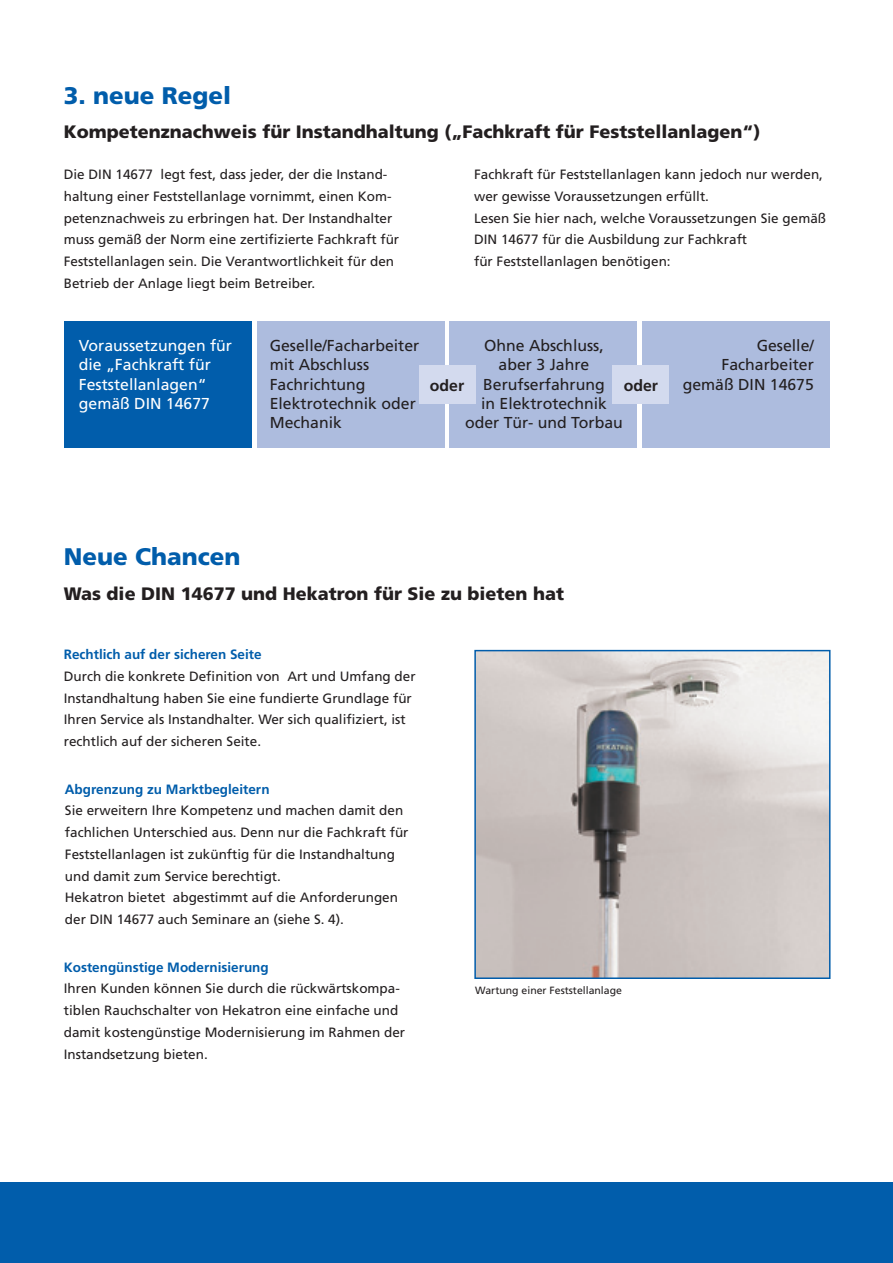
<style>
.page{position:relative;width:893px;height:1263px;background:#fff}
.page>*{position:absolute;margin:0;border:0;box-sizing:border-box;transform-origin:0 0}
._004_Headline{font:900 24px "Frutiger";color:#015dab}
._004_Headline-2{font:900 18px "Frutiger";color:#231f20}
._008_Bildunterschrif{font:15.9px/19.2px "Frutiger";color:#231f20;text-align:center}
._008_Bildunterschrif-2{font:15.9px/19.2px "Frutiger";color:#fff}
._008_Bildunterschrif-3{font:700 15.9px "Frutiger";color:#231f20}
._005_Body{font:13.5px/21.8px "Frutiger";color:#231f20}
._009_Einfuehrung_Bod{font:700 13.5px "Frutiger";color:#015dab}
._008_Bildunterschrif-4{font:10.5px "Frutiger";color:#231f20}
</style>
<div class="page">
<div style="left:65px;top:321px;width:187px;height:127px;background:#015dab"></div>
<div style="left:257px;top:321px;width:187px;height:127px;background:#adbcde"></div>
<div style="left:450px;top:321px;width:187px;height:127px;background:#adbcde"></div>
<div style="left:642px;top:321px;width:187px;height:127px;background:#adbcde"></div>
<div style="left:419px;top:365px;width:56px;height:38px;background:#d3daee"></div>
<div style="left:613px;top:365px;width:56px;height:39px;background:#d3daee"></div>
<img style="left:477px;top:653px;width:350px;height:323px">
<div style="left:474px;top:650px;width:356px;height:329px;border:2px solid #015dab"></div>
<div style="left:0;top:1182px;width:893px;height:81px;background:#015dab"></div>
<p class="_004_Headline" style="left:64px;top:81px;width:169px">3. neue Regel</p>
<p class="_004_Headline-2" style="left:64px;top:121px;width:698px">Kompetenznachweis für Instandhaltung („Fachkraft für Feststellanlagen“)</p>
<p class="_005_Body" style="left:64px;top:163px;width:337px">Die DIN 14677 legt fest, dass jeder, der die Instand&shy;haltung einer Feststellanlage vornimmt, einen Kom&shy;petenznachweis zu erbringen hat. Der Instandhalter muss gemäß der Norm eine zertifizierte Fachkraft für Feststellanlagen sein. Die Verantwortlichkeit für den Betrieb der Anlage liegt beim Betreiber.</p>
<p class="_005_Body" style="left:474px;top:163px;width:350px">Fachkraft für Feststellanlagen kann jedoch nur werden, wer gewisse Voraussetzungen erfüllt.</p>
<p class="_005_Body" style="left:474px;top:207px;width:353px">Lesen Sie hier nach, welche Voraussetzungen Sie gemäß<br>DIN 14677 für die Ausbildung zur Fachkraft<br>für Feststellanlagen benötigen:</p>
<p class="_008_Bildunterschrif-2" style="left:79px;top:336px;width:155px">Voraussetzungen für die „Fachkraft für<br>Feststellanlagen“ gemäß DIN 14677</p>
<p class="_008_Bildunterschrif" style="left:270px;top:336px;width:151px;text-align:left">Geselle/Facharbeiter mit Abschluss<br>Fachrichtung<br>Elektrotechnik oder<br>Mechanik</p>
<p class="_008_Bildunterschrif" style="left:483px;top:336px;width:123px">Ohne Abschluss, aber 3 Jahre<br>Berufserfahrung</p>
<p class="_008_Bildunterschrif-3" style="left:430px;top:376px;width:36px">oder</p>
<p class="_008_Bildunterschrif-3" style="left:624px;top:376px;width:36px">oder</p>
<p class="_008_Bildunterschrif" style="left:465px;top:393px;width:159px">in Elektrotechnik oder Tür- und Torbau</p>
<p class="_008_Bildunterschrif" style="left:721px;top:336px;width:94px;text-align:right">Geselle/<br>Facharbeiter</p>
<p class="_008_Bildunterschrif" style="left:683px;top:374px;width:133px">gemäß DIN 14675</p>
<p class="_004_Headline" style="left:64px;top:542px;width:178px">Neue Chancen</p>
<p class="_004_Headline-2" style="left:64px;top:582px;width:502px">Was die DIN 14677 und Hekatron für Sie zu bieten hat</p>
<p class="_009_Einfuehrung_Bod" style="left:64px;top:646px;width:199px">Rechtlich auf der sicheren Seite</p>
<p class="_005_Body" style="left:64px;top:665px;width:353px">Durch die konkrete Definition von Art und Umfang der Instandhaltung haben Sie eine fundierte Grundlage für Ihren Service als Instandhalter. Wer sich qualifiziert, ist rechtlich auf der sicheren Seite.</p>
<p class="_009_Einfuehrung_Bod" style="left:65px;top:781px;width:206px">Abgrenzung zu Marktbegleitern</p>
<p class="_005_Body" style="left:65px;top:800px;width:345px">Sie erweitern Ihre Kompetenz und machen damit den fachlichen Unterschied aus. Denn nur die Fachkraft für Feststellanlagen ist zukünftig für die Instandhaltung und damit zum Service berechtigt.</p>
<p class="_005_Body" style="left:65px;top:887px;width:335px">Hekatron bietet abgestimmt auf die Anforderungen der DIN 14677 auch Seminare an (siehe S. 4).</p>
<p class="_009_Einfuehrung_Bod" style="left:64px;top:959px;width:206px">Kostengünstige Modernisierung</p>
<p class="_005_Body" style="left:64px;top:978px;width:343px">Ihren Kunden können Sie durch die rückwärtskompa&shy;tiblen Rauchschalter von Hekatron eine einfache und damit kostengünstige Modernisierung im Rahmen der Instandsetzung bieten.</p>
<p class="_008_Bildunterschrif-4" style="left:475px;top:984px;width:148px">Wartung einer Feststellanlage</p>
</div>
